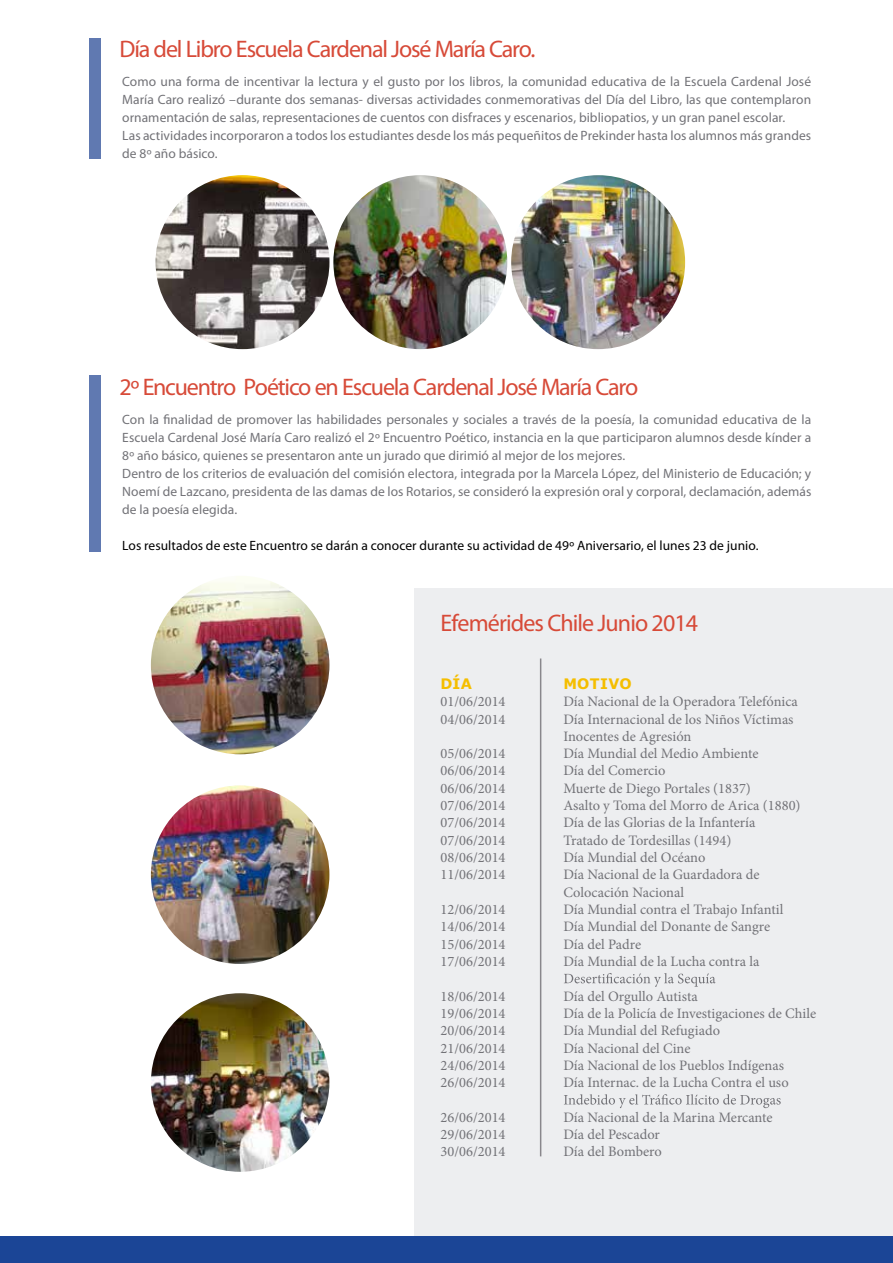
<style>
.page{position:relative;width:893px;height:1263px;background:#fff}
.page>*{position:absolute;margin:0;border:0;box-sizing:border-box;transform-origin:0 0}
.t1{font:24px "Myriad Pro";letter-spacing:-.045em;color:#d74a38}
.t2{font:14.4px/17.2px "Minion Pro";color:#727277}
.t3{font:700 14.4px "Verdana";letter-spacing:.02em;color:#f5be00}
.t4{font:13.5px/18px "Myriad Pro";letter-spacing:.005em;color:#727277}
.t5{font:13.5px "Myriad Pro";letter-spacing:.005em;color:#000}
</style>
<div class="page">
<div style="left:414px;top:588px;width:479px;height:648px;background:#edeef0"></div>
<div style="left:89px;top:38px;width:11px;height:121px;background:#6079b1"></div>
<div style="left:0;top:1236px;width:893px;height:27px;background:#1b4596"></div>
<img style="left:156px;top:175px;width:173px;height:174px;border-radius:87px">
<img style="left:511px;top:175px;width:174px;height:174px;border-radius:87px">
<img style="left:333px;top:175px;width:174px;height:174px;border-radius:87px">
<div style="left:89px;top:375px;width:11px;height:177px;background:#6079b1"></div>
<img style="left:151px;top:576px;width:178px;height:178px;border-radius:89px">
<img style="left:151px;top:993px;width:178px;height:179px;border-radius:89px">
<img style="left:151px;top:785px;width:178px;height:179px;border-radius:89px">
<svg style="left:564px;top:973px;width:151px;height:14px"></svg>
<svg style="left:564px;top:1094px;width:217px;height:14px"></svg>
<hr style="left:540px;top:658px;width:1px;height:498px;background:#89878c">
<h1 class="t1" style="left:120px;top:36px;width:418px">Día del Libro Escuela Cardenal José María Caro.</h1>
<p class="t4" style="left:122px;top:73px;width:691px">Como una forma de incentivar la lectura y el gusto por los libros, la comunidad educativa de la Escuela Cardenal José María Caro realizó –durante dos semanas- diversas actividades conmemorativas del Día del Libro, las que contemplaron ornamentación de salas, representaciones de cuentos con disfraces y escenarios, bibliopatios, y un gran panel escolar.<br>Las actividades incorporaron a todos los estudiantes desde los más pequeñitos de Prekinder hasta los alumnos más grandes de 8º año básico.</p>
<h1 class="t1" style="left:120px;top:373px;width:520px">2º Encuentro Poético en Escuela Cardenal José María Caro</h1>
<p class="t4" style="left:122px;top:410px;width:691px">Con la finalidad de promover las habilidades personales y sociales a través de la poesía, la comunidad educativa de la Escuela Cardenal José María Caro realizó el 2º Encuentro Poético, instancia en la que participaron alumnos desde kínder a 8º año básico, quienes se presentaron ante un jurado que dirimió al mejor de los mejores.<br>Dentro de los criterios de evaluación del comisión electora, integrada por la Marcela López, del Ministerio de Educación; y Noemí de Lazcano, presidenta de las damas de los Rotarios, se consideró la expresión oral y corporal, declamación, además de la poesía elegida.</p>
<p class="t5" style="left:122px;top:538px;width:638px">Los resultados de este Encuentro se darán a conocer durante su actividad de 49º Aniversario, el lunes 23 de junio.</p>
<h1 class="t1" style="left:441px;top:610px;width:259px">Efemérides Chile Junio 2014</h1>
<p class="t3" style="left:441px;top:673px;width:33px">DÍA</p>
<p class="t2" style="left:441px;top:693px;width:66px">01/06/2014<br>04/06/2014</p>
<p class="t2" style="left:441px;top:745px;width:66px;text-align:justify">05/06/2014<br>06/06/2014<br>06/06/2014<br>07/06/2014<br>07/06/2014<br>07/06/2014<br>08/06/2014<br>11/06/2014</p>
<p class="t2" style="left:441px;top:901px;width:66px;text-align:justify">12/06/2014<br>14/06/2014<br>15/06/2014<br>17/06/2014</p>
<p class="t2" style="left:441px;top:987px;width:66px;text-align:justify">18/06/2014<br>19/06/2014<br>20/06/2014<br>21/06/2014<br>24/06/2014<br>26/06/2014</p>
<p class="t2" style="left:441px;top:1108px;width:66px;text-align:justify">26/06/2014<br>29/06/2014<br>30/06/2014</p>
<p class="t3" style="left:563px;top:673px;width:70px">MOTIVO</p>
<p class="t2" style="left:563px;top:693px;width:239px">Día Nacional de la Operadora Telefónica<br>Día Internacional de los Niños Víctimas<br>Inocentes de Agresión<br>Día Mundial del Medio Ambiente<br>Día del Comercio<br>Muerte de Diego Portales (1837)<br>Asalto y Toma del Morro de Arica (1880)<br>Día de las Glorias de la Infantería<br>Tratado de Tordesillas (1494)<br>Día Mundial del Océano<br>Día Nacional de la Guardadora de<br>Colocación Nacional<br>Día Mundial contra el Trabajo Infantil<br>Día Mundial del Donante de Sangre<br>Día del Padre<br>Día Mundial de la Lucha contra la</p>
<p class="t2" style="left:563px;top:987px;width:254px">Día del Orgullo Autista<br>Día de la Policía de Investigaciones de Chile<br>Día Mundial del Refugiado<br>Día Nacional del Cine<br>Día Nacional de los Pueblos Indígenas<br>Día Internac. de la Lucha Contra el uso</p>
<p class="t2" style="left:563px;top:1108px;width:211px">Día Nacional de la Marina Mercante<br>Día del Pescador<br>Día del Bombero</p>
</div>
